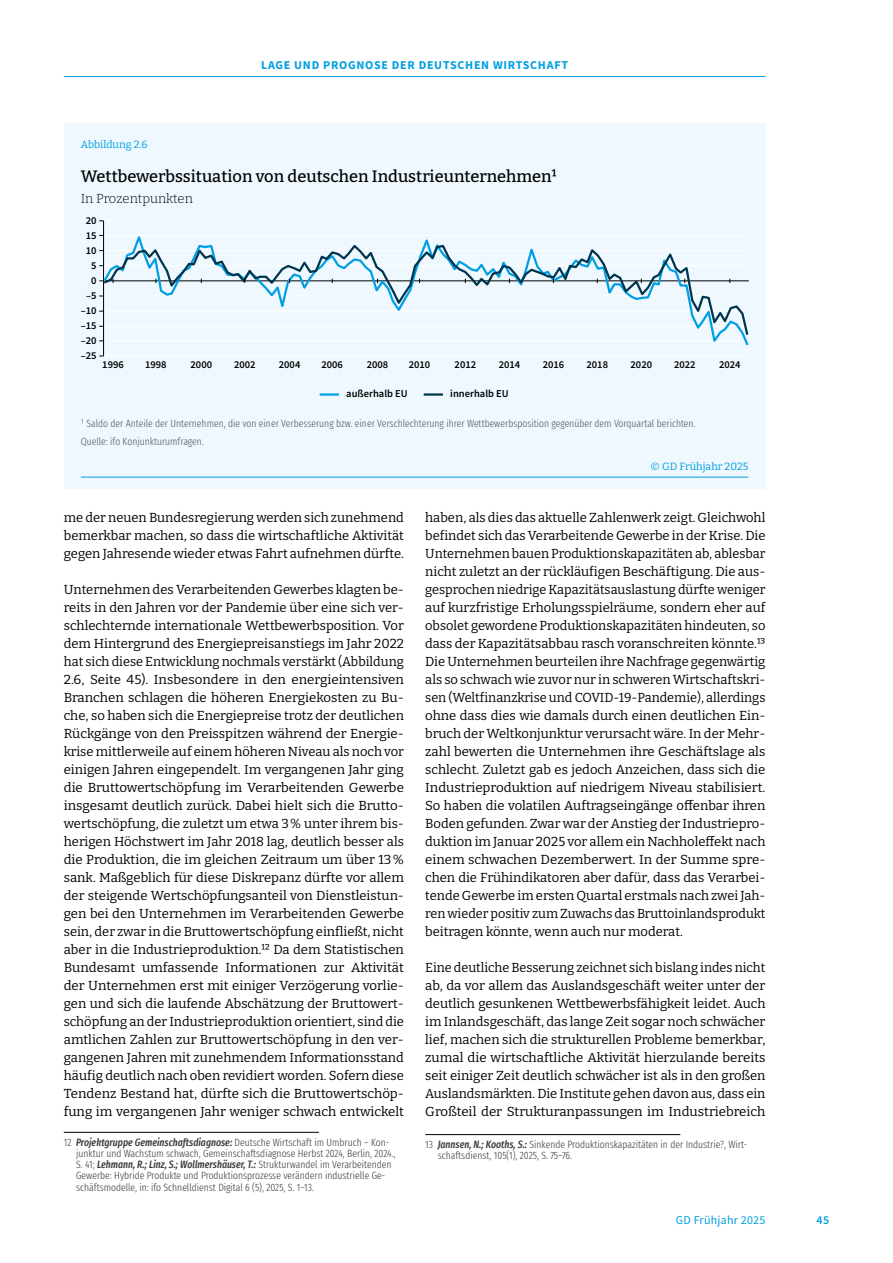
<style>
.page{position:relative;width:893px;height:1263px;background:#fff}
.page>*{position:absolute;margin:0;border:0;box-sizing:border-box;transform-origin:0 0}
.t1{font:500 16.5px "Bitter";color:#000}
.t2{font:13.05px/18px "Bitter";color:#000;text-align:justify}
.t3{font:300 13.05px "Bitter";color:#000}
.t4{font:700 12px "Source Sans Pro";letter-spacing:.06em;color:#009fe3}
.t5{font:12px "Source Sans Pro";letter-spacing:.02em;color:#009fe3}
.t6{font:600 12px "Source Sans Pro";color:#009fe3}
.t7{font:300 extra-condensed 10.5px/11.2px "Fira Sans";color:#3c3c3b}
.t8{font:300 extra-condensed 10.5px/17.7px "Fira Sans";color:#575756}
.t9{font:600 10.5px "Source Sans Pro";color:#000}
.t10{font:10.5px "Bitter";color:#009fe3}
.s1{font-weight:500;font-style:italic}
</style>
<div class="page">
<hr style="left:64px;top:76px;width:701px;height:1px;background:#009fe3">
<div style="left:64px;top:123px;width:701px;height:366px;background:#eef8fe"></div>
<hr style="left:321px;top:393px;width:17px;height:3px;background:#009fe3">
<hr style="left:425px;top:393px;width:17px;height:3px;background:#00354e">
<hr style="left:105px;top:356px;width:643px;height:1px;background:#fff">
<hr style="left:105px;top:220px;width:643px;height:1px;background:#fff">
<hr style="left:103px;top:221px;width:1px;height:135px;background:#000">
<svg style="left:102px;top:230px;width:646px;height:117px"></svg>
<svg style="left:102px;top:243px;width:646px;height:93px"></svg>
<hr style="left:81px;top:477px;width:667px;height:1px;background:#009fe3">
<hr style="left:64px;top:1132px;width:255px;height:1px;background:#000">
<hr style="left:425px;top:1134px;width:255px;height:1px;background:#000">
<p class="t4" style="left:261px;top:56px;width:308px">LAGE UND PROGNOSE DER DEUTSCHEN WIRTSCHAFT</p>
<p class="t10" style="left:81px;top:138px;width:68px">Abbildung 2.6</p>
<p class="t1" style="left:81px;top:166px;width:477px">Wettbewerbssituation von deutschen Industrieunternehmen1</p>
<p class="t3" style="left:81px;top:190px;width:114px">In Prozentpunkten</p>
<p class="t9" style="left:86px;top:214px;width:12px">20</p>
<p class="t9" style="left:86px;top:229px;width:12px">15</p>
<p class="t9" style="left:86px;top:244px;width:12px">10</p>
<p class="t9" style="left:91px;top:259px;width:7px">5</p>
<p class="t9" style="left:91px;top:274px;width:7px">0</p>
<p class="t9" style="left:86px;top:289px;width:12px">–5</p>
<p class="t9" style="left:81px;top:303px;width:17px">–10</p>
<p class="t9" style="left:81px;top:318px;width:17px">–15</p>
<p class="t9" style="left:81px;top:333px;width:17px">–20</p>
<p class="t9" style="left:81px;top:348px;width:17px">–25</p>
<p class="t9" style="left:102px;top:358px;width:23px">1996</p>
<p class="t9" style="left:145px;top:358px;width:23px">1998</p>
<p class="t9" style="left:191px;top:358px;width:23px">2000</p>
<p class="t9" style="left:234px;top:358px;width:23px">2002</p>
<p class="t9" style="left:279px;top:358px;width:23px">2004</p>
<p class="t9" style="left:321px;top:358px;width:23px">2006</p>
<p class="t9" style="left:367px;top:358px;width:23px">2008</p>
<p class="t9" style="left:409px;top:358px;width:23px">2010</p>
<p class="t9" style="left:455px;top:358px;width:23px">2012</p>
<p class="t9" style="left:499px;top:358px;width:23px">2014</p>
<p class="t9" style="left:543px;top:358px;width:23px">2016</p>
<p class="t9" style="left:586px;top:358px;width:23px">2018</p>
<p class="t9" style="left:631px;top:358px;width:23px">2020</p>
<p class="t9" style="left:674px;top:358px;width:23px">2022</p>
<p class="t9" style="left:719px;top:358px;width:23px">2024</p>
<p class="t9" style="left:346px;top:387px;width:63px">außerhalb EU</p>
<p class="t9" style="left:450px;top:387px;width:60px">innerhalb EU</p>
<p class="t8" style="left:81px;top:415px;width:616px">1 Saldo der Anteile der Unternehmen, die von einer Verbesserung bzw. einer Verschlechterung ihrer Wettbewerbsposition gegenüber dem Vorquartal berichten.<br>Quelle: ifo Konjunkturumfragen.</p>
<p class="t2" style="left:64px;top:508px;width:342px">me der neuen Bundesregierung werden sich zunehmend bemerkbar machen, so dass die wirtschaftliche Aktivität gegen Jahresende wieder etwas Fahrt aufnehmen dürfte.</p>
<p class="t2" style="left:64px;top:580px;width:342px">Unternehmen des Verarbeitenden Gewerbes klagten be&shy;reits in den Jahren vor der Pandemie über eine sich ver&shy;schlechternde internationale Wettbewerbsposition. Vor dem Hintergrund des Energiepreisanstiegs im Jahr 2022 hat sich diese Entwicklung nochmals verstärkt (Abbildung 2.6, Seite 45). Insbesondere in den energieintensiven Branchen schlagen die höheren Energiekosten zu Bu&shy;che, so haben sich die Energiepreise trotz der deutlichen Rückgänge von den Preisspitzen während der Energie&shy;krise mittlerweile auf einem höheren Niveau als noch vor einigen Jahren eingependelt. Im vergangenen Jahr ging die Bruttowertschöpfung im Verarbeitenden Gewerbe insgesamt deutlich zurück. Dabei hielt sich die Brutto&shy;wertschöpfung, die zuletzt um etwa 3 % unter ihrem bis&shy;herigen Höchstwert im Jahr 2018 lag, deutlich besser als die Produktion, die im gleichen Zeitraum um über 13 % sank. Maßgeblich für diese Diskrepanz dürfte vor allem der steigende Wertschöpfungsanteil von Dienstleistun&shy;gen bei den Unternehmen im Verarbeitenden Gewerbe sein, der zwar in die Bruttowertschöpfung einfließt, nicht aber in die Industrieproduktion.12 Da dem Statistischen Bundesamt umfassende Informationen zur Aktivität der Unternehmen erst mit einiger Verzögerung vorlie&shy;gen und sich die laufende Abschätzung der Bruttowert&shy;schöpfung an der Industrieproduktion orientiert, sind die amtlichen Zahlen zur Bruttowertschöpfung in den ver&shy;gangenen Jahren mit zunehmendem Informationsstand häufig deutlich nach oben revidiert worden. Sofern diese Tendenz Bestand hat, dürfte sich die Bruttowertschöp&shy;fung im vergangenen Jahr weniger schwach entwickelt</p>
<p class="t7" style="left:76px;top:1136px;width:321px;text-indent:-12px">12 <span class="s1">Projektgruppe Gemeinschaftsdiagnose:</span> Deutsche Wirtschaft im Umbruch – Kon&shy;junktur und Wachstum schwach, Gemeinschaftsdiagnose Herbst 2024, Berlin, 2024., S. 41; <span class="s1">Lehmann, R.; Linz, S.; Wollmershäuser, T.:</span> Strukturwandel im Verarbeitenden Gewerbe: Hybride Produkte und Produktionsprozesse verändern industrielle Ge&shy;schäftsmodelle, in: ifo Schnelldienst Digital 6 (5), 2025, S. 1–13.</p>
<p class="t10" style="left:651px;top:460px;width:99px">© GD Frühjahr 2025</p>
<p class="t2" style="left:425px;top:508px;width:342px">haben, als dies das aktuelle Zahlenwerk zeigt. Gleichwohl befindet sich das Verarbeitende Gewerbe in der Krise. Die Unternehmen bauen Produktionskapazitäten ab, ablesbar nicht zuletzt an der rückläufigen Beschäftigung. Die aus&shy;gesprochen niedrige Kapazitätsauslastung dürfte weniger auf kurzfristige Erholungsspielräume, sondern eher auf obsolet gewordene Produktionskapazitäten hindeuten, so dass der Kapazitätsabbau rasch voranschreiten könnte.13<br>Die Unternehmen beurteilen ihre Nachfrage gegenwärtig als so schwach wie zuvor nur in schweren Wirtschaftskri&shy;sen (Weltfinanzkrise und COVID-19-Pandemie), allerdings ohne dass dies wie damals durch einen deutlichen Ein&shy;bruch der Weltkonjunktur verursacht wäre. In der Mehr&shy;zahl bewerten die Unternehmen ihre Geschäftslage als schlecht. Zuletzt gab es jedoch Anzeichen, dass sich die Industrieproduktion auf niedrigem Niveau stabilisiert.<br>So haben die volatilen Auftragseingänge offenbar ihren Boden gefunden. Zwar war der Anstieg der Industriepro&shy;duktion im Januar 2025 vor allem ein Nachholeffekt nach einem schwachen Dezemberwert. In der Summe spre&shy;chen die Frühindikatoren aber dafür, dass das Verarbei&shy;tende Gewerbe im ersten Quartal erstmals nach zwei Jah&shy;ren wieder positiv zum Zuwachs das Bruttoinlandsprodukt beitragen könnte, wenn auch nur moderat.</p>
<p class="t2" style="left:425px;top:958px;width:342px">Eine deutliche Besserung zeichnet sich bislang indes nicht ab, da vor allem das Auslandsgeschäft weiter unter der deutlich gesunkenen Wettbewerbsfähigkeit leidet. Auch im Inlandsgeschäft, das lange Zeit sogar noch schwächer lief, machen sich die strukturellen Probleme bemerkbar, zumal die wirtschaftliche Aktivität hierzulande bereits seit einiger Zeit deutlich schwächer ist als in den großen Auslandsmärkten. Die Institute gehen davon aus, dass ein Großteil der Strukturanpassungen im Industriebreich</p>
<p class="t7" style="left:438px;top:1139px;width:311px;text-indent:-13px">13 <span class="s1">Jannsen, N.; Kooths, S.:</span> Sinkende Produktionskapazitäten in der Industrie?, Wirt&shy;schaftsdienst, 105(1), 2025, S. 75–76.</p>
<p class="t5" style="left:676px;top:1212px;width:91px">GD Frühjahr 2025</p>
<p class="t6" style="left:817px;top:1212px;width:14px">45</p>
</div>
